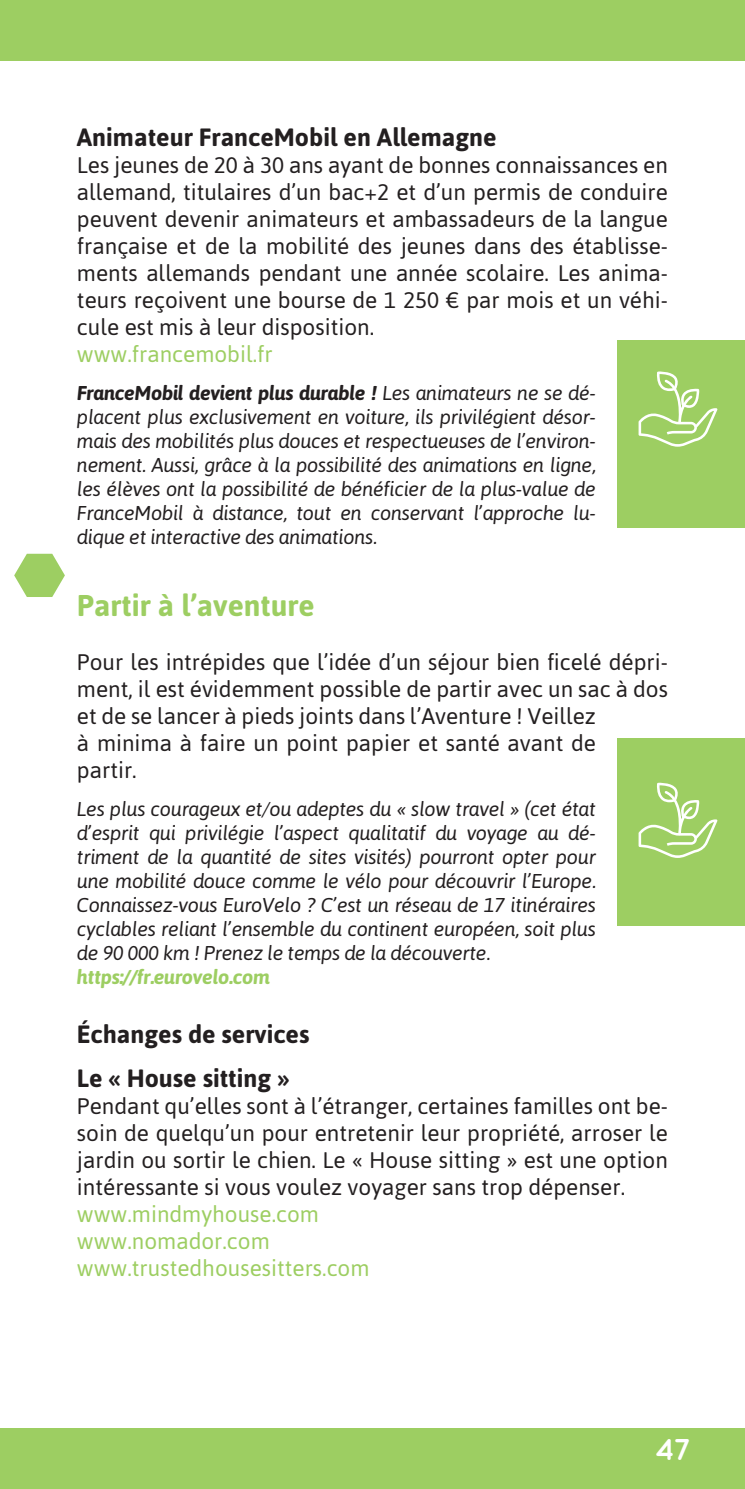
<style>
.page{position:relative;width:745px;height:1489px;background:#fff}
.page>*{position:absolute;margin:0;border:0;box-sizing:border-box;transform-origin:0 0}
.t1{font:700 30px "Asap";color:#9dce62}
.t2{font:700 30px "Quicksand";color:#fff}
.t3{font:700 25px/44.2px "Asap";color:#231f20}
.t4{font:22.5px/27px "Asap";color:#231f20;text-align:justify}
.t5{font:22.5px/27px "Asap";color:#9dce62}
.t6{font:italic 20px/24px "Asap";letter-spacing:-.02em;color:#231f20;text-align:justify}
.t7{font:italic 700 20px "Asap";letter-spacing:-.02em;color:#9dce62}
.s1{font-weight:700}
</style>
<div class="page">
<div style="left:0;top:0;width:744px;height:61px;background:#9dce62"></div>
<div style="left:0;top:1427px;width:744px;height:61px;background:#9dce62"></div>
<svg style="left:14px;top:553px;width:51px;height:44px"></svg>
<div style="left:617px;top:340px;width:127px;height:188px;background:#9dce62"></div>
<svg style="left:638px;top:371px;width:79px;height:75px"></svg>
<div style="left:617px;top:738px;width:127px;height:188px;background:#9dce62"></div>
<svg style="left:638px;top:782px;width:79px;height:75px"></svg>
<p class="t3" style="left:77px;top:114px;width:421px">Animateur FranceMobil en Allemagne</p>
<p class="t4" style="left:77px;top:150px;width:592px">Les jeunes de 20 à 30 ans ayant de bonnes connaissances en allemand, titulaires d’un bac+2 et d’un permis de conduire peuvent devenir animateurs et ambassadeurs de la langue française et de la mobilité des jeunes dans des établisse&shy;ments allemands pendant une année scolaire. Les anima&shy;teurs reçoivent une bourse de 1 250 € par mois et un véhi&shy;cule est mis à leur disposition.</p>
<p class="t5" style="left:77px;top:339px;width:197px">www.francemobil.fr</p>
<p class="t6" style="left:77px;top:380px;width:520px"><span class="s1">FranceMobil devient plus durable !</span> Les animateurs ne se dé&shy;placent plus exclusivement en voiture, ils privilégient désor&shy;mais des mobilités plus douces et respectueuses de l’environ&shy;nement. Aussi, grâce à la possibilité des animations en ligne, les élèves ont la possibilité de bénéficier de la plus-value de FranceMobil à distance, tout en conservant l’approche lu&shy;dique et interactive des animations.</p>
<h1 class="t1" style="left:77px;top:585px;width:239px">Partir à l’aventure</h1>
<p class="t4" style="left:77px;top:647px;width:592px;text-align:left">Pour les intrépides que l’idée d’un séjour bien ficelé dépri&shy;ment, il est évidemment possible de partir avec un sac à dos et de se lancer à pieds joints dans l’Aventure ! Veillez<br>à minima à faire un point papier et santé avant de<br>partir.</p>
<p class="t6" style="left:77px;top:796px;width:520px">Les plus courageux et/ou adeptes du « slow travel » (cet état d’esprit qui privilégie l’aspect qualitatif du voyage au dé&shy;triment de la quantité de sites visités) pourront opter pour une mobilité douce comme le vélo pour découvrir l’Europe.<br>Connaissez-vous EuroVelo ? C’est un réseau de 17 itinéraires cyclables reliant l’ensemble du continent européen, soit plus de 90 000 km ! Prenez le temps de la découverte.</p>
<p class="t7" style="left:77px;top:963px;width:194px">https://fr.eurovelo.com</p>
<p class="t3" style="left:77px;top:1010px;width:234px">Échanges de services<br>Le « House sitting »</p>
<p class="t4" style="left:77px;top:1091px;width:592px">Pendant qu’elles sont à l’étranger, certaines familles ont be&shy;soin de quelqu’un pour entretenir leur propriété, arroser le jardin ou sortir le chien. Le « House sitting » est une option intéressante si vous voulez voyager sans trop dépenser.</p>
<p class="t5" style="left:77px;top:1199px;width:294px">www.mindmyhouse.com www.nomador.com www.trustedhousesitters.com</p>
<h1 class="t2" style="left:654px;top:1430px;width:38px">47</h1>
</div>
